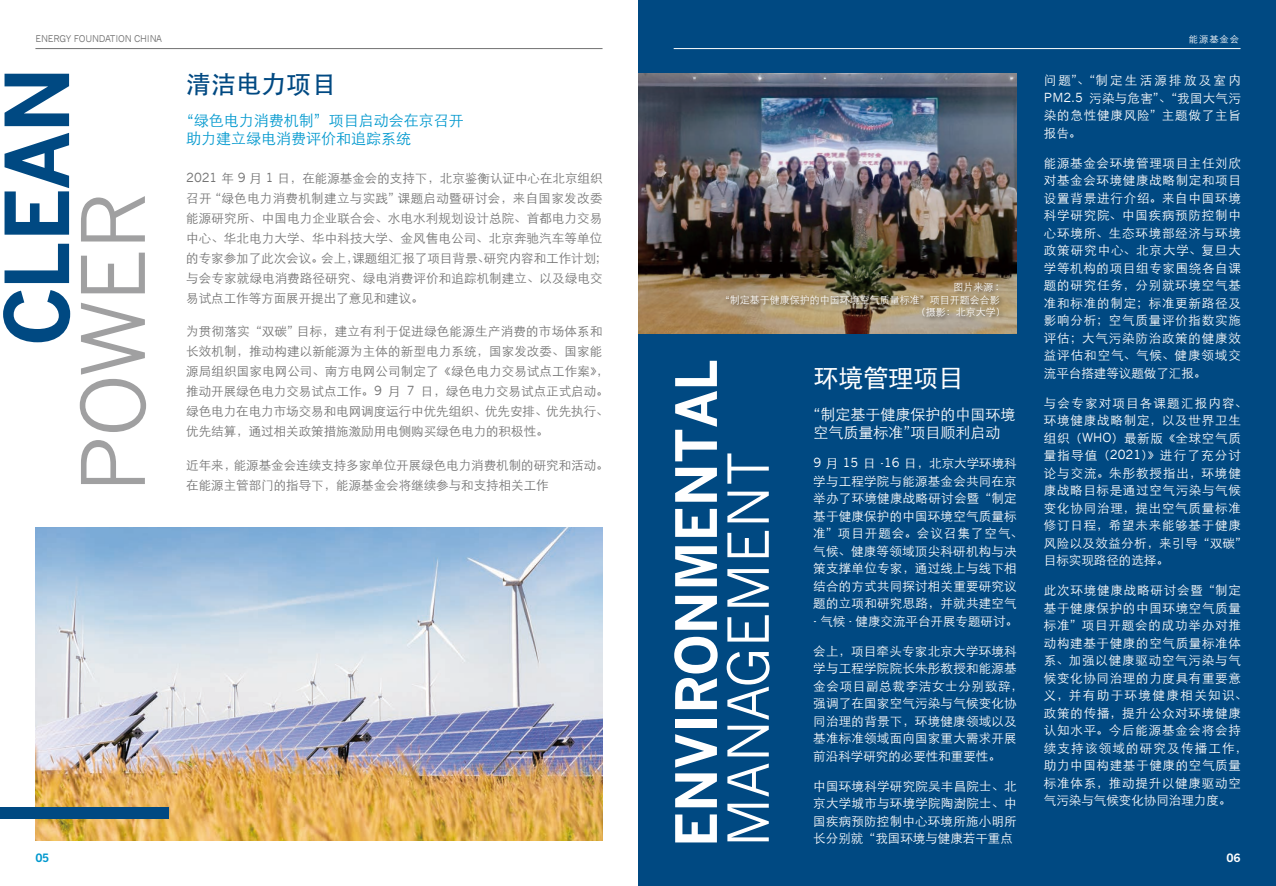
<style>
.page{position:relative;width:1276px;height:886px;background:#fff}
.page>*{position:absolute;margin:0;border:0;box-sizing:border-box;transform-origin:0 0}
.t1{font:700 86.38px "M News Gothic";letter-spacing:-.025em;color:#004982}
.t2{font:86.38px "News Gothic";letter-spacing:-.025em;color:#a0a0a1}
.t3{font:700 55.88px "M News Gothic";color:#fff}
.t4{font:55.88px "News Gothic";color:#fff}
.t5{font:25px "ST Heiti";color:#004982}
.t6{font:25px "Sim Hei";color:#fff}
.t7{font:15px/18px "ST Xihei";color:#0098ce}
.t8{font:15px/18px "ST Xihei";color:#fff}
.t9{font:12.5px/17.5px "ST Xihei";letter-spacing:.055em;color:#fff;text-align:justify}
.t10{font:12.5px/20px "ST Xihei";color:#727272}
.t11{font:12.5px/17.5px "ST Xihei";letter-spacing:.02em;color:#fff}
.t12{font:12.5px "ST Xihei";color:#fff}
.t13{font:700 11.25px "M News Gothic";color:#0098ce}
.t14{font:700 11.25px "M News Gothic";color:#fff}
.t15{font:10px "ST Xihei";color:#fff}
.t16{font:9.25px "News Gothic";letter-spacing:-.025em;color:#727272}
.t17{font:9.25px "ST Xihei";letter-spacing:.1em;color:#fff}
.s1{font-family:"News Gothic"}
</style>
<div class="page">
<div style="left:638px;top:0;width:638px;height:886px;background:#004982"></div>
<img style="left:638px;top:73px;width:378px;height:260px">
<img style="left:35px;top:527px;width:567px;height:313px">
<div style="left:0;top:807px;width:169px;height:12px;background:#004982"></div>
<hr style="left:35px;top:48px;width:567px;height:1px;background:#727272">
<hr style="left:673px;top:48px;width:567px;height:1px;background:#fff">
<img style="left:721px;top:278px;width:286px;height:47px">
<p class="t16" style="left:35px;top:33px;width:128px">ENERGY FOUNDATION CHINA</p>
<p class="t17" style="left:1189px;top:32px;width:52px">能源基金会</p>
<h1 class="t1" style="left:-15px;top:346px;width:281px;rotate:-90deg">CLEAN</h1>
<h1 class="t2" style="left:62px;top:493px;width:302px;rotate:-90deg">POWER</h1>
<h3 class="t5" style="left:186px;top:71px;width:151px">清洁电力项目</h3>
<p class="t7" style="left:186px;top:110px;width:279px;text-indent:-8px">“绿色电力消费机制”项目启动会在京召开助力建立绿电消费评价和追踪系统</p>
<p class="t10" style="left:186px;top:167px;width:422px"><span class="s1">2021</span> 年 <span class="s1">9</span> 月 <span class="s1">1</span> 日，在能源基金会的支持下，北京鉴衡认证中心在北京组织召开 <span class="s1">“</span>绿色电力消费机制建立与实践<span class="s1">”</span> 课题启动暨研讨会，来自国家发改委能源研究所、中国电力企业联合会、水电水利规划设计总院、首都电力交易中心、华北电力大学、华中科技大学、金风售电公司、北京奔驰汽车等单位的专家参加了此次会议。会上，课题组汇报了项目背景、研究内容和工作计划；与会专家就绿电消费路径研究、绿电消费评价和追踪机制建立、以及绿电交易试点工作等方面展开提出了意见和建议。</p>
<p class="t10" style="left:186px;top:320px;width:424px">为贯彻落实 <span class="s1">“</span>双碳<span class="s1">”</span> 目标，建立有利于促进绿色能源生产消费的市场体系和长效机制，推动构建以新能源为主体的新型电力系统，国家发改委、国家能源局组织国家电网公司、南方电网公司制定了《绿色电力交易试点工作案》，推动开展绿色电力交易试点工作。<span class="s1">9</span> 月 <span class="s1">7</span> 日，绿色电力交易试点正式启动。绿色电力在电力市场交易和电网调度运行中优先组织、优先安排、优先执行、优先结算，通过相关政策措施激励用电侧购买绿色电力的积极性。</p>
<p class="t10" style="left:186px;top:454px;width:424px">近年来，能源基金会连续支持多家单位开展绿色电力消费机制的研究和活动。在能源主管部门的指导下，能源基金会将继续参与和支持相关工作</p>
<p class="t15" style="left:953px;top:279px;width:47px">图片来源 :</p>
<p class="t15" style="left:719px;top:292px;width:281px">“制定基于健康保护的中国环境空气质量标准”项目开题会合影</p>
<p class="t15" style="left:915px;top:304px;width:91px">（摄影：北京大学）</p>
<h2 class="t3" style="left:663px;top:847px;width:490px;rotate:-90deg">ENVIRONMENTAL</h2>
<h2 class="t4" style="left:715px;top:847px;width:397px;rotate:-90deg">MANAGEMENT</h2>
<h3 class="t6" style="left:813px;top:365px;width:151px">环境管理项目</h3>
<p class="t8" style="left:813px;top:404px;width:204px"><span class="s1">“</span>制定基于健康保护的中国环境空气质量标准<span class="s1">”</span>项目顺利启动</p>
<p class="t11" style="left:813px;top:454px;width:211px"><span class="s1">9</span> 月 <span class="s1">15</span> 日 <span class="s1">-16</span> 日，北京大学环境科学与工程学院与能源基金会共同在京举办了环境健康战略研讨会暨 <span class="s1">“</span>制定基于健康保护的中国环境空气质量标准<span class="s1">”</span> 项目开题会。会议召集了空气、气候、健康等领域顶尖科研机构与决策支撑单位专家，通过线上与线下相结合的方式共同探讨相关重要研究议题的立项和研究思路，并就共建空气</p>
<p class="t12" style="left:813px;top:611px;width:206px"><span class="s1">-</span> 气候 <span class="s1">-</span> 健康交流平台开展专题研讨。</p>
<p class="t11" style="left:813px;top:641px;width:211px">会上，项目牵头专家北京大学环境科学与工程学院院长朱彤教授和能源基金会项目副总裁李洁女士分别致辞，强调了在国家空气污染与气候变化协同治理的背景下，环境健康领域以及基准标准领域面向国家重大需求开展前沿科学研究的必要性和重要性。</p>
<p class="t9" style="left:813px;top:776px;width:205px">中国环境科学研究院吴丰昌院士、北京大学城市与环境学院陶澍院士、中国疾病预防控制中心环境所施小明所长分别就 <span class="s1">“</span>我国环境与健康若干重点</p>
<p class="t9" style="left:1044px;top:71px;width:199px">问题<span class="s1">”</span>、<span class="s1">“</span>制定生活源排放及室内<span class="s1">PM2.5</span> 污染与危害<span class="s1">”</span>、<span class="s1">“</span>我国大气污染的急性健康风险<span class="s1">”</span> 主题做了主旨报告。</p>
<p class="t9" style="left:1044px;top:153px;width:199px">能源基金会环境管理项目主任刘欣对基金会环境健康战略制定和项目设置背景进行介绍。来自中国环境科学研究院、中国疾病预防控制中心环境所、生态环境部经济与环境政策研究中心、北京大学、复旦大学等机构的项目组专家围绕各自课题的研究任务，分别就环境空气基准和标准的制定；标准更新路径及影响分析；空气质量评价指数实施评估；大气污染防治政策的健康效益评估和空气、气候、健康领域交流平台搭建等议题做了汇报。</p>
<p class="t9" style="left:1044px;top:393px;width:205px;text-align:left">与会专家对项目各课题汇报内容、环境健康战略制定，以及世界卫生组织（<span class="s1">WHO</span>）最新版《全球空气质量指导值（<span class="s1">2021</span>）》进行了充分讨论与交流。朱彤教授指出，环境健康战略目标是通过空气污染与气候变化协同治理，提出空气质量标准修订日程，希望未来能够基于健康风险以及效益分析，来引导 <span class="s1">“</span>双碳<span class="s1">”</span>目标实现路径的选择。</p>
<p class="t9" style="left:1044px;top:581px;width:205px;text-align:left">此次环境健康战略研讨会暨 <span class="s1">“</span>制定基于健康保护的中国环境空气质量标准<span class="s1">”</span> 项目开题会的成功举办对推动构建基于健康的空气质量标准体系、加强以健康驱动空气污染与气候变化协同治理的力度具有重要意义，并有助于环境健康相关知识、政策的传播，提升公众对环境健康认知水平。今后能源基金会将会持续支持该领域的研究及传播工作，助力中国构建基于健康的空气质量标准体系，推动提升以健康驱动空气污染与气候变化协同治理力度。</p>
<p class="t13" style="left:35px;top:851px;width:15px">05</p>
<p class="t14" style="left:1226px;top:851px;width:15px">06</p>
</div>
